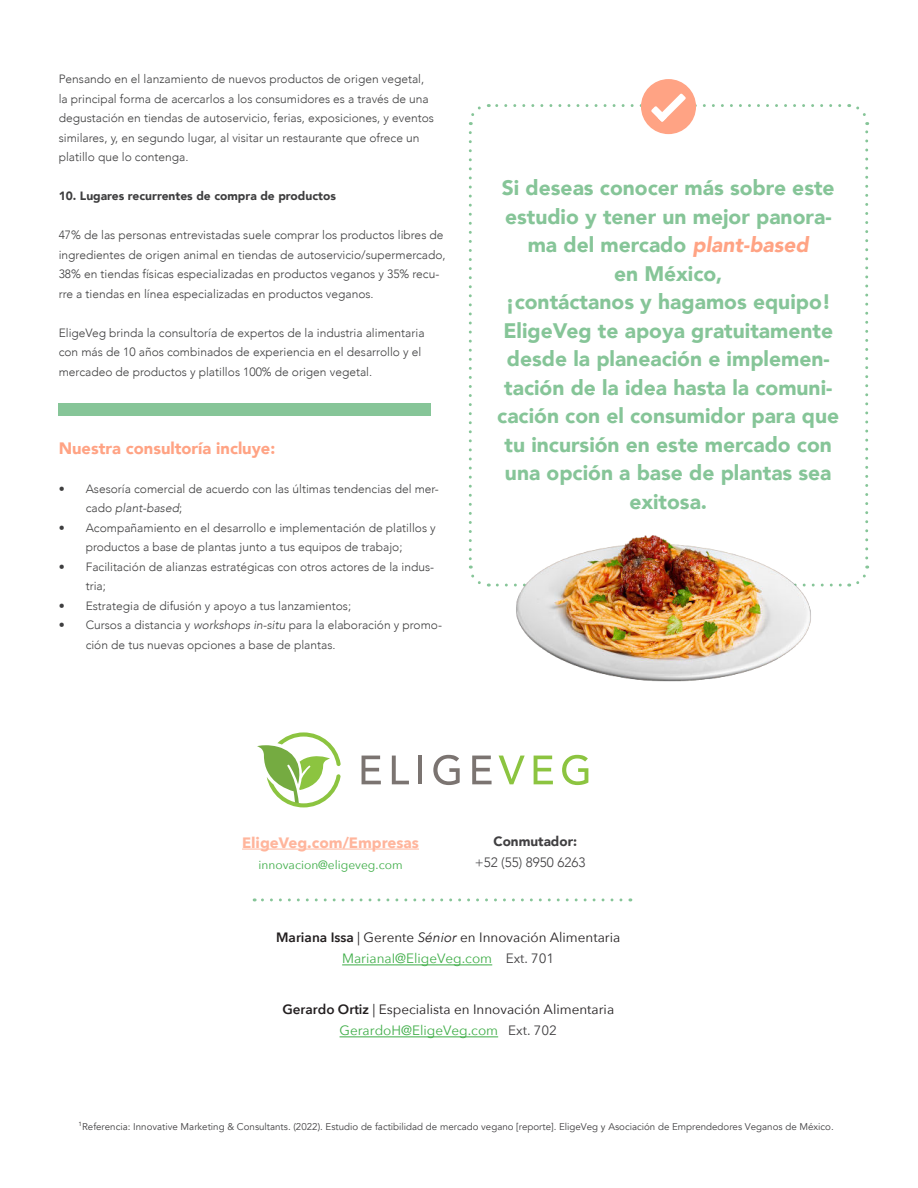
<style>
.page{position:relative;width:918px;height:1188px;background:#fff}
.page>*{position:absolute;margin:0;border:0;box-sizing:border-box;transform-origin:0 0}
.t1{font:900 21px/28.5px "Avenir";color:#86c598;text-align:center}
.t2{font:900 16.5px "Avenir";color:#ffa384}
.t3{font:700 15px "Avenir Next";color:#ffb59c}
.t4{font:13.5px/21px "Avenir Next";color:#231f20;text-align:center}
.t5{font:300 13.5px "Avenir";color:#414042}
.t6{font:900 13.5px "Avenir";color:#414042}
.t7{font:300 12px/19.5px "Avenir";color:#3e3e3f}
.t8{font:900 12px "Avenir";color:#3e3e3f}
.t9{font:12px "Avenir Next";color:#40ae49}
.t10{font:9.75px "Avenir";color:#414042}
.t11{font:6px "Avenir Next";color:#231f20}
.s1{font-style:italic}
.s2{font-style:italic;color:#ffa384}
.s3{font-weight:600}
.s4{color:#40ae49}
.s5{color:#414042}
</style>
<div class="page">
<hr style="left:342px;top:965px;width:150px;height:1px;background:#40ae49">
<hr style="left:340px;top:1037px;width:158px;height:1px;background:#40ae49">
<hr style="left:242px;top:849px;width:177px;height:1px;background:#ffb59c">
<svg style="left:362px;top:756px;width:19px;height:28px"></svg>
<svg style="left:392px;top:756px;width:17px;height:28px"></svg>
<hr style="left:418px;top:756px;width:4px;height:28px;background:#7b7471">
<svg style="left:433px;top:755px;width:27px;height:30px"></svg>
<svg style="left:472px;top:756px;width:20px;height:28px"></svg>
<svg style="left:499px;top:756px;width:26px;height:28px"></svg>
<svg style="left:534px;top:756px;width:19px;height:28px"></svg>
<svg style="left:562px;top:755px;width:26px;height:30px"></svg>
<svg style="left:257px;top:732px;width:84px;height:75px"></svg>
<svg style="left:469px;top:133px;width:20px;height:454px"></svg>
<svg style="left:497px;top:566px;width:372px;height:21px"></svg>
<svg style="left:849px;top:104px;width:19px;height:454px"></svg>
<div style="left:641px;top:79px;width:55px;height:55px;background:#ffa384;border-radius:50%"></div>
<svg style="left:468px;top:94px;width:372px;height:31px"></svg>
<img style="left:508px;top:535px;width:308px;height:147px">
<svg style="left:254px;top:898px;width:367px;height:3px"></svg>
<div style="left:59px;top:403px;width:372px;height:13px;background:#86c598"></div>
<p class="t7" style="left:59px;top:70px;width:377px">Pensando en el lanzamiento de nuevos productos de origen vegetal, la principal forma de acercarlos a los consumidores es a través de una degustación en tiendas de autoservicio, ferias, exposiciones, y eventos similares, y, en segundo lugar, al visitar un restaurante que ofrece un platillo que lo contenga.</p>
<p class="t8" style="left:59px;top:191px;width:279px">10. Lugares recurrentes de compra de productos</p>
<p class="t7" style="left:59px;top:225px;width:389px">47% de las personas entrevistadas suele comprar los productos libres de ingredientes de origen animal en tiendas de autoservicio/supermercado, 38% en tiendas físicas especializadas en productos veganos y 35% recu&shy;rre a tiendas en línea especializadas en productos veganos.</p>
<p class="t7" style="left:59px;top:323px;width:367px">EligeVeg brinda la consultoría de expertos de la industria alimentaria con más de 10 años combinados de experiencia en el desarrollo y el mercadeo de productos y platillos 100% de origen vegetal.</p>
<h2 class="t2" style="left:59px;top:441px;width:218px">Nuestra consultoría incluye:</h2>
<p class="t7" style="left:86px;top:480px;width:355px;text-indent:-27px">• Asesoría comercial de acuerdo con las últimas tendencias del mer&shy;cado <span class="s1">plant-based</span>;</p>
<p class="t7" style="left:59px;top:519px;width:379px;text-align:center">• Acompañamiento en el desarrollo e implementación de platillos y productos a base de plantas junto a tus equipos de trabajo;</p>
<p class="t7" style="left:86px;top:558px;width:350px;text-indent:-27px">• Facilitación de alianzas estratégicas con otros actores de la indus&shy;tria;</p>
<p class="t7" style="left:59px;top:597px;width:294px">• Estrategia de difusión y apoyo a tus lanzamientos;</p>
<p class="t7" style="left:86px;top:616px;width:358px;text-indent:-27px">• Cursos a distancia y <span class="s1">workshops in-situ</span> para la elaboración y promo&shy;ción de tus nuevas opciones a base de plantas.</p>
<p class="t1" style="left:497px;top:175px;width:344px">Si deseas conocer más sobre este estudio y tener un mejor panora&shy;ma del mercado <span class="s2">plant-based<br></span>en México,<br>¡contáctanos y hagamos equipo!<br>EligeVeg te apoya gratuitamente desde la planeación e implemen&shy;tación de la idea hasta la comuni&shy;cación con el consumidor para que tu incursión en este mercado con una opción a base de plantas sea exitosa.</p>
<p class="t3" style="left:242px;top:836px;width:178px">EligeVeg.com/Empresas</p>
<p class="t9" style="left:258px;top:860px;width:146px">innovacion@eligeveg.com</p>
<p class="t6" style="left:494px;top:830px;width:85px">Conmutador:</p>
<p class="t5" style="left:475px;top:855px;width:112px">+52 (55) 8950 6263</p>
<p class="t4" style="left:276px;top:928px;width:346px"><span class="s3">Mariana Issa</span> | Gerente <span class="s1">Sénior</span> en Innovación Alimentaria<br><span class="s4">MarianaI@EligeVeg.com</span> <span class="s5">Ext. 701</span></p>
<p class="t4" style="left:282px;top:1000px;width:333px"><span class="s3">Gerardo Ortiz</span> | Especialista en Innovación Alimentaria<br><span class="s4">GerardoH@EligeVeg.com</span> <span class="s5">Ext. 702</span></p>
<p class="t11" style="left:79px;top:1121px;width:5px">1</p>
<p class="t10" style="left:82px;top:1123px;width:753px">Referencia: Innovative Marketing &amp; Consultants. (2022). Estudio de factibilidad de mercado vegano [reporte]. EligeVeg y Asociación de Emprendedores Veganos de México.</p>
</div>
